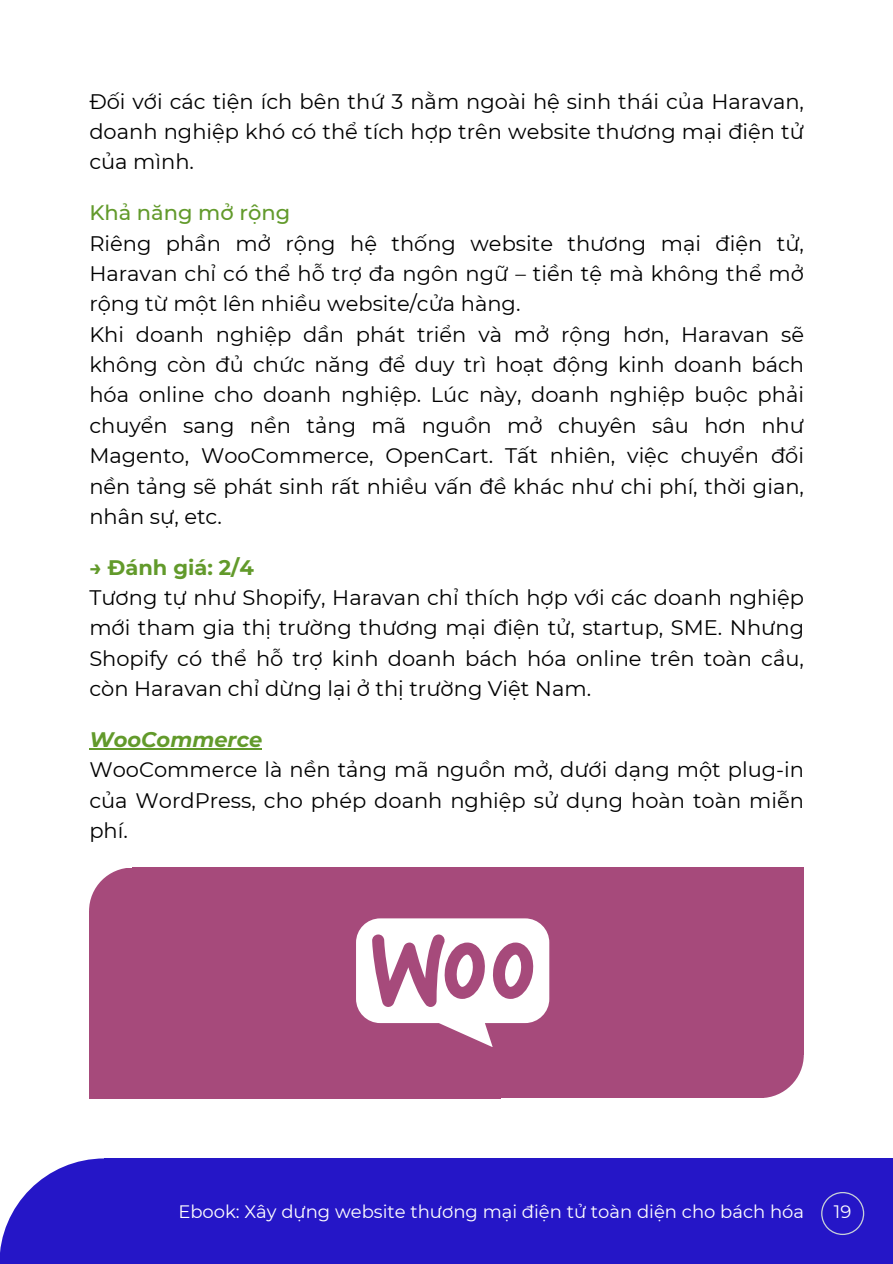
<style>
.page{position:relative;width:893px;height:1264px;background:#fff}
.page>*{position:absolute;margin:0;border:0;box-sizing:border-box;transform-origin:0 0}
.t1{font:21px/30.3px "Montserrat";color:#000;text-align:justify}
.t2{font:500 21px "Montserrat";color:#629a2b}
.t3{font:700 21px "Montserrat";color:#629a2b}
.t4{font:italic 700 21px "Montserrat";color:#629a2b}
.t5{font:18px "Montserrat";color:#fff}
</style>
<div class="page">
<hr style="left:89px;top:748px;width:173px;height:1px;background:#629a2b">
<svg style="left:0;top:1158px;width:104px;height:105px;fill:#2516c7"></svg>
<div style="left:104px;top:1158px;width:788px;height:105px;background:#2516c7"></div>
<div style="left:132px;top:867px;width:631px;height:231px;background:#a64a7b"></div>
<div style="left:392px;top:867px;width:411px;height:187px;background:#a64a7b"></div>
<div style="left:89px;top:911px;width:411px;height:187px;background:#a64a7b"></div>
<div style="left:89px;top:867px;width:87px;height:87px;background:#a64a7b;border-radius:50%"></div>
<div style="left:716px;top:1011px;width:87px;height:87px;background:#a64a7b;border-radius:50%"></div>
<svg style="left:356px;top:918px;width:193px;height:128px"></svg>
<svg style="left:821px;top:1192px;width:43px;height:42px"></svg>
<p class="t1" style="left:89px;top:86px;width:716px">Đối với các tiện ích bên thứ 3 nằm ngoài hệ sinh thái của Haravan, doanh nghiệp khó có thể tích hợp trên website thương mại điện tử của mình.</p>
<p class="t2" style="left:89px;top:200px;width:202px">Khả năng mở rộng</p>
<p class="t1" style="left:89px;top:228px;width:716px;text-align:left">Riêng phần mở rộng hệ thống website thương mại điện tử, Haravan chỉ có thể hỗ trợ đa ngôn ngữ – tiền tệ mà không thể mở rộng từ một lên nhiều website/cửa hàng.<br>Khi doanh nghiệp dần phát triển và mở rộng hơn, Haravan sẽ không còn đủ chức năng để duy trì hoạt động kinh doanh bách hóa online cho doanh nghiệp. Lúc này, doanh nghiệp buộc phải chuyển sang nền tảng mã nguồn mở chuyên sâu hơn như Magento, WooCommerce, OpenCart. Tất nhiên, việc chuyển đổi nền tảng sẽ phát sinh rất nhiều vấn đề khác như chi phí, thời gian, nhân sự, etc.</p>
<p class="t3" style="left:89px;top:554px;width:166px">→ Đánh giá: 2/4</p>
<p class="t1" style="left:89px;top:582px;width:716px">Tương tự như Shopify, Haravan chỉ thích hợp với các doanh nghiệp mới tham gia thị trường thương mại điện tử, startup, SME. Nhưng Shopify có thể hỗ trợ kinh doanh bách hóa online trên toàn cầu, còn Haravan chỉ dừng lại ở thị trường Việt Nam.</p>
<p class="t4" style="left:89px;top:726px;width:174px">WooCommerce</p>
<p class="t1" style="left:89px;top:754px;width:716px">WooCommerce là nền tả ng mã nguồn mở, dưới dạng một plug-in của WordPress, cho phép doanh nghiệp sử dụng hoà n toà n miễn phí.</p>
<p class="t5" style="left:178px;top:1200px;width:627px">Ebook: Xây dựng website thương mại điện tử toàn diện cho bách hóa</p>
<p class="t5" style="left:833px;top:1200px;width:19px">19</p>
</div>
